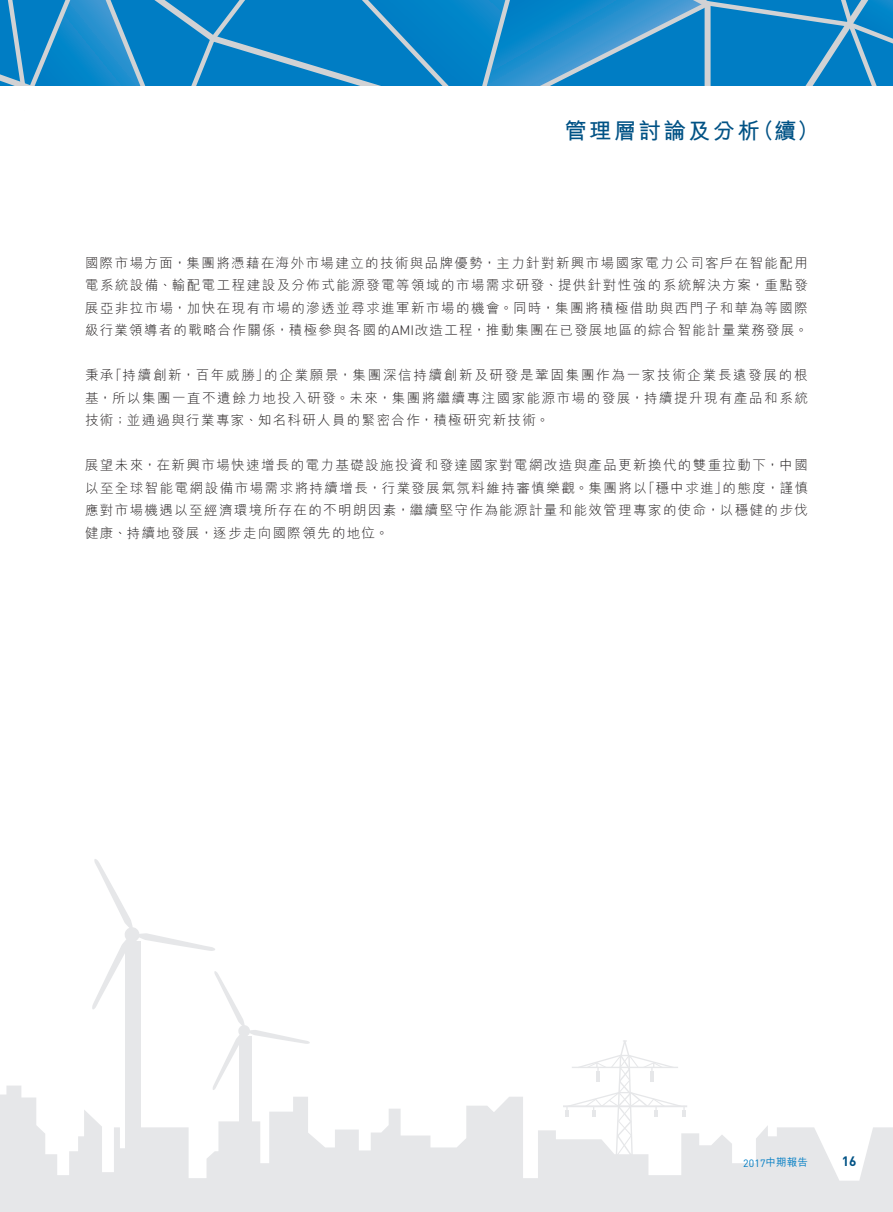
<style>
.page{position:relative;width:893px;height:1212px;background:#fff}
.page>*{position:absolute;margin:0;border:0;box-sizing:border-box;transform-origin:0 0}
.t1{font:700 22.5px "M Hei HK";letter-spacing:.1em;color:#005285}
.t2{font:300 13.5px/22.5px "M Hei HK";letter-spacing:.105em;color:#231f20}
.t3{font:300 13.5px "M Hei HK";letter-spacing:.13em;color:#231f20}
.t4{font:700 13.5px "DIN Pro";color:#005285}
.t5{font:10.5px "DIN Pro";color:#007dc4}
.s1{font-family:"DIN Pro"}
.s2{font-family:"M Hei HK";font-weight:500}
</style>
<div class="page">
<svg style="left:0;top:1085px;width:893px;height:127px;fill:#e6e7e9"></svg>
<div style="left:126px;top:941px;width:15px;height:214px;background:#e6e7e9"></div>
<svg style="left:90px;top:859px;width:221px;height:233px"></svg>
<div style="left:239px;top:1036px;width:12px;height:169px;background:#e6e7e9"></div>
<hr style="left:563px;top:1105px;width:124px;height:2px;background:#e6e7e9">
<svg style="left:565px;top:1040px;width:121px;height:118px"></svg>
<svg style="left:0;top:0;width:893px;height:86px;background:#1988c7"></svg>
<h1 class="t1" style="left:564px;top:115px;width:197px">管理層討論及分析</h1>
<h1 class="t1" style="left:752px;top:115px;width:69px">（續(</h1>
<p class="t2" style="left:85px;top:251px;width:724px;text-align:justify">國際市場方面，集團將憑藉在海外市場建立的技術與品牌優勢，主力針對新興市場國家電力公司客戶在智能配用電系統設備、輸配電工程建設及分佈式能源發電等領域的市場需求研發、提供針對性強的系統解決方案，重點發展亞非拉市場，加快在現有市場的滲透並尋求進軍新市場的機會。同時，集團將積極借助與西門子和華為等國際級行業領導者的戰略合作關係，積極參與各國的<span class="s1">AMI</span>改造工程，推動集團在已發展地區的綜合智能計量業務發展。</p>
<p class="t3" style="left:264px;top:369px;width:545px">的企業願景，集團深信持續創新及研發是鞏固集團作為一家技術企業長遠發展的根</p>
<p class="t3" style="left:109px;top:369px;width:162px">「持續創新，百年威勝」</p>
<p class="t2" style="left:85px;top:364px;width:724px">秉承<br>基，所以集團一直不遺餘力地投入研發。未來，集團將繼續專注國家能源市場的發展，持續提升現有產品和系統技術；並通過與行業專家、知名科研人員的緊密合作，積極研究新技術。</p>
<p class="t2" style="left:85px;top:454px;width:725px;text-align:right">展望未來，在新興市場快速增長的電力基礎設施投資和發達國家對電網改造與產品更新換代的雙重拉動下，中國的態度，謹慎</p>
<p class="t2" style="left:85px;top:477px;width:724px">以至全球智能電網設備市場需求將持續增長，行業發展氣氛料維持審慎樂觀。集團將以<br>應對市場機遇以至經濟環境所存在的不明朗因素，繼續堅守作為能源計量和能效管理專家的使命，以穩健的步伐健康、持續地發展，逐步走向國際領先的地位。</p>
<p class="t2" style="left:642px;top:477px;width:87px">「穩中求進」</p>
<p class="t5" style="left:743px;top:1155px;width:66px">2017<span class="s2">中期報告</span></p>
<p class="t4" style="left:842px;top:1152px;width:16px">16</p>
</div>
